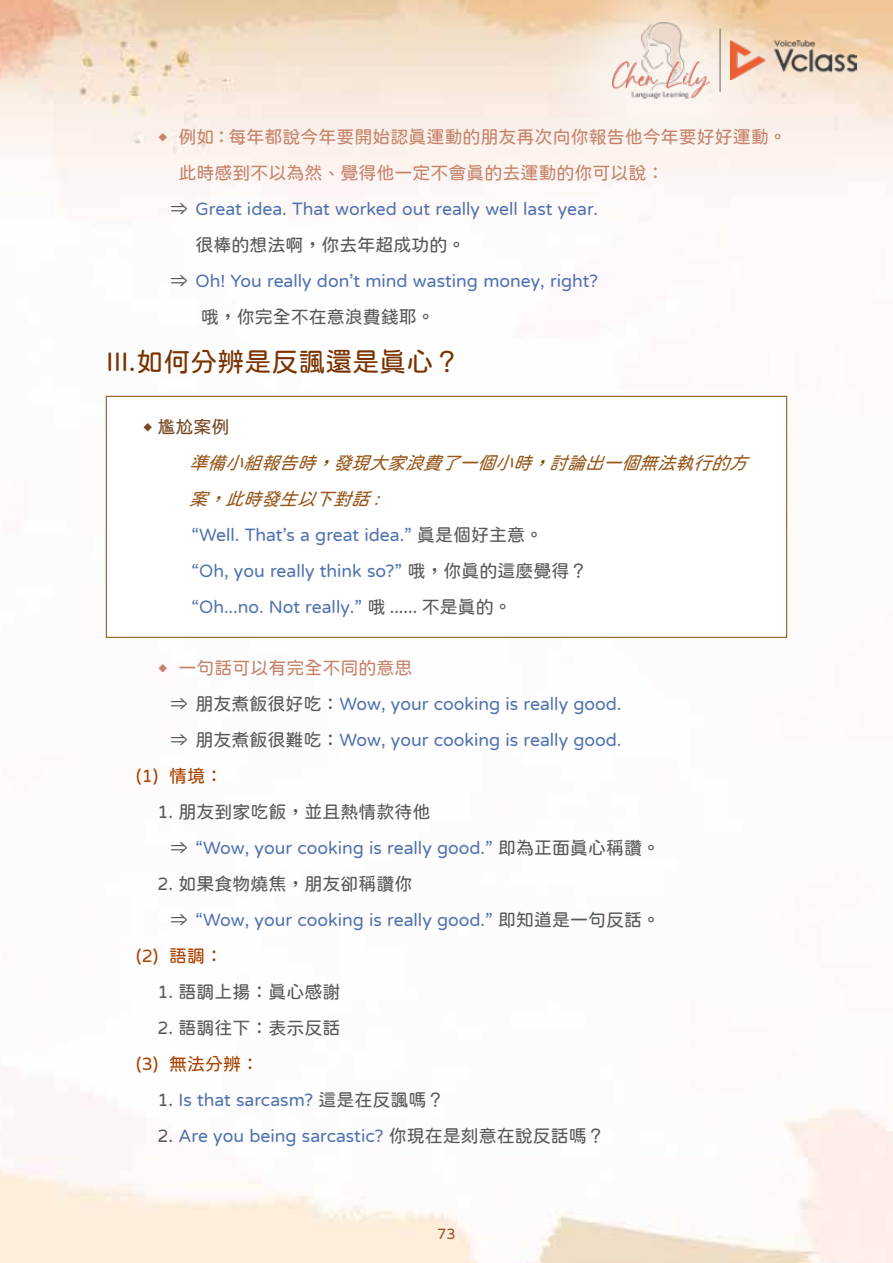
<style>
.page{position:relative;width:893px;height:1263px;background:#fff}
.page>*{position:absolute;margin:0;border:0;box-sizing:border-box;transform-origin:0 0}
.t1{font:27px "jf openhuninn 1.1";color:#7a3300}
.t2{font:18px/36px "jf openhuninn 1.1";color:#5273b0}
.t3{font:18px "jf openhuninn 1.1";color:#c6836c}
.t4{font:18px "jf openhuninn 1.1";color:#595757}
.t5{font:18px "jf openhuninn 1.1";color:#a84200}
.t6{font:15px "jf openhuninn 1.1";color:#985028}
.s1{font-family:"Microsoft Jheng Hei"}
.s2{color:#595757}
.s3{font-family:"Microsoft Jheng Hei";color:#764721}
.s4{color:#764721}
.s5{font-style:italic;color:#96571a}
.s6{font-style:italic;color:#814d00}
</style>
<div class="page">
<img style="left:0;top:0;width:893px;height:1263px">
<div style="left:533px;top:0;width:256px;height:178px;background:#fff;opacity:.56"></div>
<img style="left:612px;top:22px;width:98px;height:76px">
<img style="left:730px;top:41px;width:126px;height:39px">
<hr style="left:720px;top:29px;width:1px;height:63px;background:#666">
<div style="left:106px;top:396px;width:681px;height:241px;background:#fff"></div>
<div style="left:106px;top:396px;width:681px;height:241px;border:1px solid #814d00"></div>
<p class="t3" style="left:157px;top:125px;width:631px"><span class="s1">◆</span> 例如：每年都說今年要開始認真運動的朋友再次向你報告他今年要好好運動。</p>
<p class="t3" style="left:179px;top:161px;width:488px">此時感到不以為然、覺得他一定不會真的去運動的你可以說：</p>
<p class="t2" style="left:170px;top:190px;width:429px"><span class="s2">⇒</span> Great idea. That worked out really well last year.</p>
<p class="t4" style="left:196px;top:233px;width:271px">很棒的想法啊，你去年超成功的。</p>
<p class="t2" style="left:170px;top:262px;width:430px"><span class="s2">⇒</span> Oh! You really don’t mind wasting money, right?</p>
<p class="t4" style="left:201px;top:305px;width:235px">哦，你完全不在意浪費錢耶。</p>
<h1 class="t1" style="left:106px;top:344px;width:356px">III.如何分辨是反諷還是真心？</h1>
<p class="t2" style="left:189px;top:409px;width:568px;text-indent:-47px"><span class="s3">◆</span> <span class="s4">尷尬案例<br></span><span class="s5">準備小組報告時</span><span class="s6">，</span><span class="s5">發現大家浪費了一個小時</span><span class="s6">，</span><span class="s5">討論出一個無法執行的方案，此時發生以下對話 :<br></span>“Well. That’s a great idea.” <span class="s2">真是個好主意。<br></span>“Oh, you really think so?” <span class="s2">哦，你真的這麼覺得？<br></span>“Oh...no. Not really.” <span class="s2">哦 ...... 不是真的。</span></p>
<p class="t3" style="left:157px;top:656px;width:257px"><span class="s1">◆</span> 一句話可以有完全不同的意思</p>
<p class="t2" style="left:170px;top:686px;width:453px"><span class="s2">⇒ 朋友煮飯很好吃：</span>Wow, your cooking is really good.</p>
<p class="t2" style="left:170px;top:722px;width:453px"><span class="s2">⇒ 朋友煮飯很難吃：</span>Wow, your cooking is really good.</p>
<p class="t5" style="left:136px;top:764px;width:88px">(1) 情境：</p>
<p class="t2" style="left:170px;top:794px;width:492px;text-indent:-13px"><span class="s2">1. 朋友到家吃飯，並且熱情款待他<br>⇒</span> “Wow, your cooking is really good.” <span class="s2">即為正面真心稱讚。</span></p>
<p class="t4" style="left:157px;top:872px;width:257px">2. 如果食物燒焦，朋友卻稱讚你</p>
<p class="t2" style="left:170px;top:902px;width:492px"><span class="s2">⇒</span> “Wow, your cooking is really good.” <span class="s2">即知道是一句反話。</span></p>
<p class="t5" style="left:136px;top:944px;width:88px">(2) 語調：</p>
<p class="t4" style="left:157px;top:980px;width:185px">1. 語調上揚：真心感謝</p>
<p class="t4" style="left:157px;top:1016px;width:185px">2. 語調往下：表示反話</p>
<p class="t5" style="left:136px;top:1052px;width:124px">(3) 無法分辨：</p>
<p class="t2" style="left:157px;top:1082px;width:289px"><span class="s2">1.</span> Is that sarcasm? <span class="s2">這是在反諷嗎？</span></p>
<p class="t2" style="left:157px;top:1118px;width:449px"><span class="s2">2.</span> Are you being sarcastic? <span class="s2">你現在是刻意在說反話嗎？</span></p>
<p class="t6" style="left:437px;top:1224px;width:20px">73</p>
</div>
